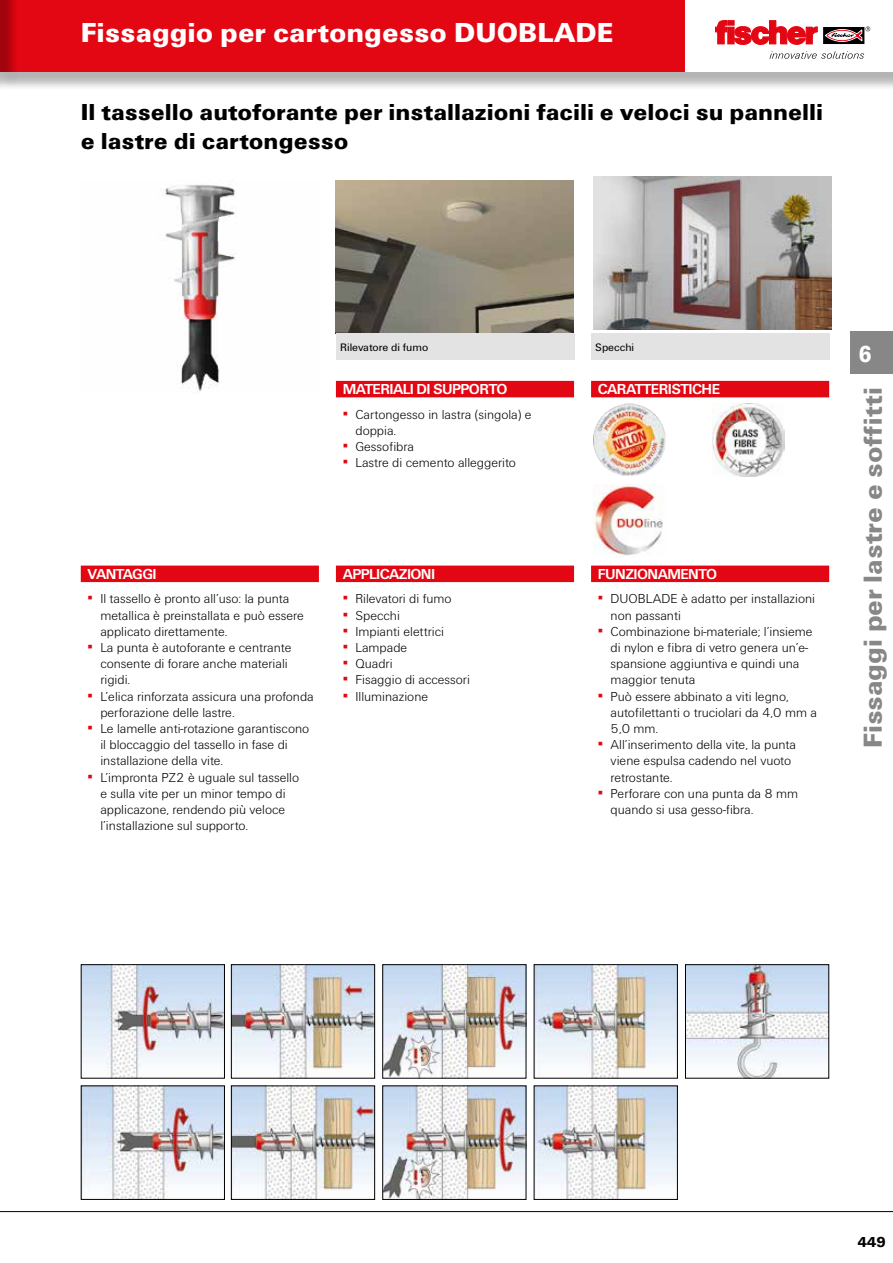
<style>
.page{position:relative;width:893px;height:1263px;background:#fff}
.page>*{position:absolute;margin:0;border:0;box-sizing:border-box;transform-origin:0 0}
.t1{font:900 28.5px "Fi We";color:#fff}
.t2{font:900 27px "Fi We";color:#878787}
.t3{font:900 24px/28.8px "Fi We";color:#000}
.t4{font:900 24px "Fi We";color:#fff;scale:.88 1}
.t5{font:700 15px "Fi We";letter-spacing:-.04em;color:#fff}
.t6{font:900 15px "Fi We";color:#000}
.t7{font:300 13.5px/16.2px "Fi We";color:#000}
.t8{font:11.25px "Fi We";color:#000}
.s1{font-weight:400;color:#e30613}
</style>
<div class="page">
<hr style="left:0;top:1211px;width:893px;height:1px;background:#000">
<div style="left:850px;top:332px;width:43px;height:42px;background:#878787"></div>
<div style="left:2px;top:0;width:891px;height:91px;background:#000;opacity:.3"></div>
<div style="left:0;top:0;width:893px;height:72px;background:#e30613"></div>
<div style="left:0;top:0;width:19px;height:91px;background:#000;opacity:.29"></div>
<hr style="left:0;top:0;width:1px;height:72px;background:#e30613">
<div style="left:685px;top:0;width:208px;height:72px;background:#fff"></div>
<svg style="left:823px;top:27px;width:41px;height:17px"></svg>
<svg style="left:715px;top:21px;width:102px;height:24px"></svg>
<svg style="left:825px;top:26px;width:45px;height:15px"></svg>
<svg style="left:769px;top:51px;width:95px;height:8px"></svg>
<img style="left:336px;top:180px;width:238px;height:153px">
<img style="left:593px;top:176px;width:238px;height:153px">
<img style="left:165px;top:180px;width:71px;height:213px">
<img style="left:233px;top:966px;width:140px;height:110px">
<div style="left:231px;top:964px;width:144px;height:114px;border:1px solid #000"></div>
<img style="left:233px;top:1087px;width:140px;height:111px">
<div style="left:231px;top:1085px;width:144px;height:115px;border:1px solid #000"></div>
<img style="left:384px;top:966px;width:140px;height:110px">
<div style="left:382px;top:964px;width:144px;height:114px;border:1px solid #000"></div>
<img style="left:384px;top:1087px;width:140px;height:111px">
<div style="left:382px;top:1085px;width:144px;height:115px;border:1px solid #000"></div>
<img style="left:536px;top:966px;width:140px;height:110px">
<div style="left:534px;top:964px;width:144px;height:114px;border:1px solid #000"></div>
<img style="left:536px;top:1087px;width:140px;height:111px">
<div style="left:534px;top:1085px;width:144px;height:115px;border:1px solid #000"></div>
<img style="left:687px;top:966px;width:140px;height:110px">
<div style="left:685px;top:964px;width:144px;height:114px;border:1px solid #000"></div>
<img style="left:83px;top:1087px;width:140px;height:111px">
<div style="left:81px;top:1085px;width:144px;height:115px;border:1px solid #000"></div>
<img style="left:83px;top:966px;width:140px;height:110px">
<div style="left:81px;top:964px;width:144px;height:114px;border:1px solid #000"></div>
<div style="left:336px;top:333px;width:238px;height:27px;background:#e3e3e3"></div>
<div style="left:591px;top:333px;width:238px;height:27px;background:#e3e3e3"></div>
<div style="left:81px;top:566px;width:238px;height:16px;background:#e30613"></div>
<div style="left:336px;top:566px;width:238px;height:16px;background:#e30613"></div>
<div style="left:591px;top:566px;width:238px;height:16px;background:#e30613"></div>
<div style="left:336px;top:381px;width:238px;height:16px;background:#e30613"></div>
<div style="left:591px;top:381px;width:238px;height:16px;background:#e30613"></div>
<img style="left:712px;top:404px;width:73px;height:72px">
<img style="left:593px;top:485px;width:70px;height:70px">
<img style="left:593px;top:404px;width:73px;height:72px">
<h1 class="t1" style="left:81px;top:16px;width:534px">Fissaggio per cartongesso DUOBLADE</h1>
<h3 class="t3" style="left:81px;top:98px;width:744px">Il tassello autoforante per installazioni facili e veloci su pannelli e lastre di cartongesso</h3>
<p class="t8" style="left:340px;top:341px;width:89px">Rilevatore di fumo</p>
<p class="t8" style="left:595px;top:341px;width:40px">Specchi</p>
<p class="t5" style="left:343px;top:381px;width:166px">MATERIALI DI SUPPORTO</p>
<p class="t7" style="left:355px;top:406px;width:178px;text-indent:-13px"><span class="s1">▪</span> Cartongesso in lastra (singola) e doppia.</p>
<p class="t7" style="left:343px;top:439px;width:73px"><span class="s1">▪</span> Gessofibra</p>
<p class="t7" style="left:343px;top:455px;width:175px"><span class="s1">▪</span> Lastre di cemento alleggerito</p>
<p class="t5" style="left:598px;top:381px;width:124px">CARATTERISTICHE</p>
<p class="t5" style="left:88px;top:565px;width:71px">VANTAGGI</p>
<p class="t7" style="left:100px;top:591px;width:205px;text-indent:-13px"><span class="s1">▪</span> Il tassello è pronto all’uso: la punta metallica è preinstallata e può essere applicato direttamente.</p>
<p class="t7" style="left:100px;top:640px;width:193px;text-indent:-13px"><span class="s1">▪</span> La punta è autoforante e centrante consente di forare anche materiali rigidi.</p>
<p class="t7" style="left:100px;top:688px;width:215px;text-indent:-13px"><span class="s1">▪</span> L’elica rinforzata assicura una profonda perforazione delle lastre.</p>
<p class="t7" style="left:100px;top:721px;width:210px;text-indent:-13px"><span class="s1">▪</span> Le lamelle anti-rotazione garantiscono il bloccaggio del tassello in fase di installazione della vite.</p>
<p class="t7" style="left:100px;top:769px;width:200px;text-indent:-13px"><span class="s1">▪</span> L’impronta PZ2 è uguale sul tassello e sulla vite per un minor tempo di applicazone, rendendo più veloce l’installazione sul supporto.</p>
<p class="t5" style="left:343px;top:565px;width:94px">APPLICAZIONI</p>
<p class="t7" style="left:343px;top:591px;width:110px"><span class="s1">▪</span> Rilevatori di fumo</p>
<p class="t7" style="left:343px;top:607px;width:59px"><span class="s1">▪</span> Specchi</p>
<p class="t7" style="left:343px;top:623px;width:103px"><span class="s1">▪</span> Impianti elettrici</p>
<p class="t7" style="left:343px;top:640px;width:66px"><span class="s1">▪</span> Lampade</p>
<p class="t7" style="left:343px;top:656px;width:51px"><span class="s1">▪</span> Quadri</p>
<p class="t7" style="left:343px;top:672px;width:129px"><span class="s1">▪</span> Fisaggio di accessori</p>
<p class="t7" style="left:343px;top:688px;width:87px"><span class="s1">▪</span> Illuminazione</p>
<p class="t5" style="left:598px;top:565px;width:121px">FUNZIONAMENTO</p>
<p class="t7" style="left:611px;top:591px;width:206px;text-indent:-13px"><span class="s1">▪</span> DUOBLADE è adatto per installazioni non passanti</p>
<p class="t7" style="left:611px;top:623px;width:204px;text-indent:-13px"><span class="s1">▪</span> Combinazione bi-materiale; l’insieme di nylon e fibra di vetro genera un’e&shy;spansione aggiuntiva e quindi una maggior tenuta</p>
<p class="t7" style="left:611px;top:688px;width:208px;text-indent:-13px"><span class="s1">▪</span> Può essere abbinato a viti legno, autofilettanti o truciolari da 4,0 mm a<br>5,0 mm.</p>
<p class="t7" style="left:611px;top:737px;width:187px;text-indent:-13px"><span class="s1">▪</span> All’inserimento della vite, la punta viene espulsa cadendo nel vuoto retrostante.</p>
<p class="t7" style="left:611px;top:785px;width:189px;text-indent:-13px"><span class="s1">▪</span> Perforare con una punta da 8 mm quando si usa gesso-fibra.</p>
<h3 class="t4" style="left:859px;top:340px;width:16px">6</h3>
<h2 class="t2" style="left:857px;top:748px;width:362px;rotate:-90deg">Fissaggi per lastre e soffitti</h2>
<p class="t6" style="left:858px;top:1234px;width:29px">449</p>
</div>
